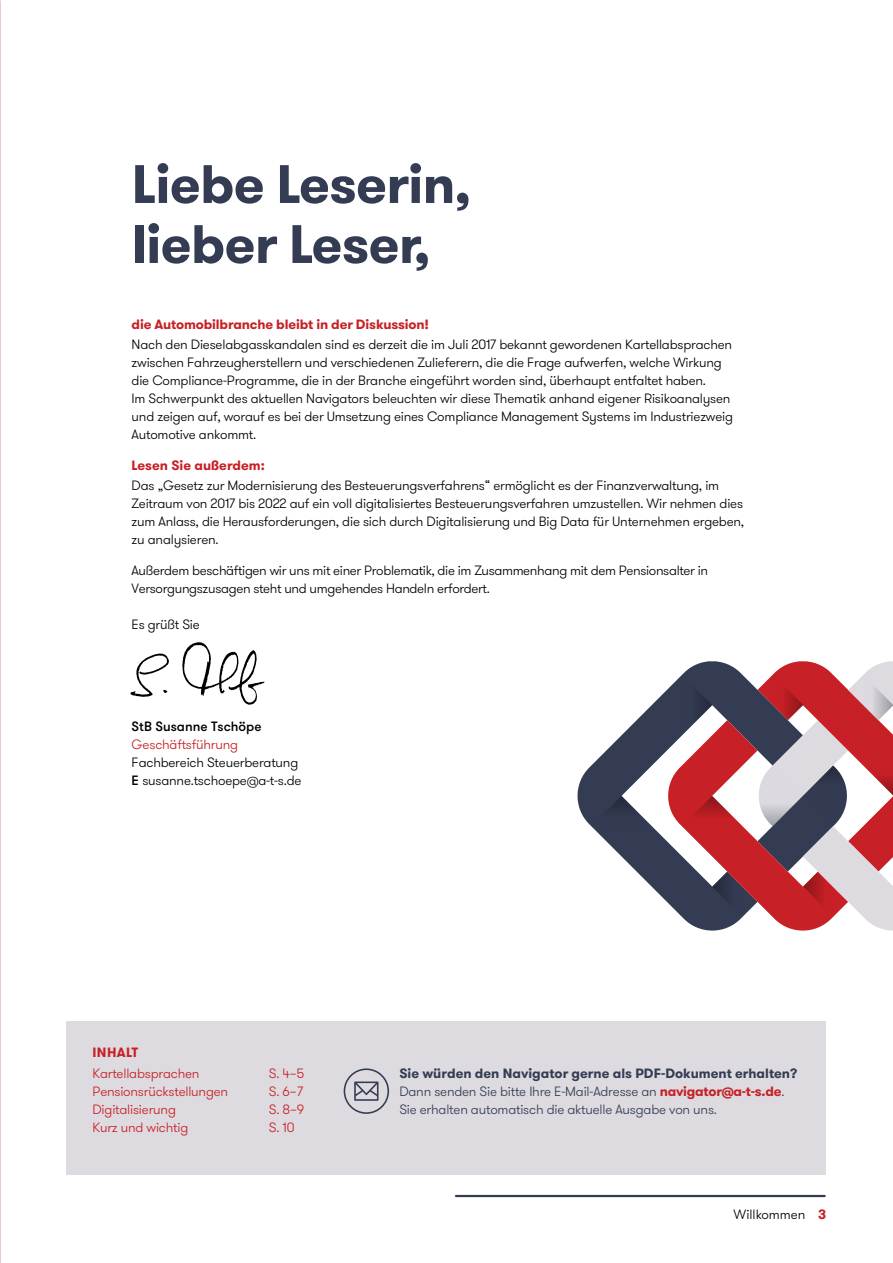
<style>
.page{position:relative;width:893px;height:1263px;background:#fff}
.page>*{position:absolute;margin:0;border:0;box-sizing:border-box;transform-origin:0 0}
.t1{font:700 54px/60px "GT Walsheim Pro";letter-spacing:-.015em;color:#343c53}
.t2{font:300 13.5px/18px "GT Walsheim Pro";letter-spacing:-.015em;color:#000}
.t3{font:300 13.5px/18px "GT Walsheim Pro";letter-spacing:-.015em;color:#343c53}
.t4{font:300 13.5px "GT Walsheim Pro";letter-spacing:-.015em;color:#c72026}
.t5{font:700 13.5px "GT Walsheim Pro";letter-spacing:-.01em;color:#c72026}
.t6{font:500 13.5px "GT Walsheim Pro";color:#000}
.s1{font-weight:500}
.s2{font-weight:700}
.s3{font-weight:700;color:#c72026}
</style>
<div class="page">
<svg style="left:130px;top:653px;width:39px;height:44px"></svg>
<svg style="left:182px;top:642px;width:83px;height:63px"></svg>
<svg style="left:577px;top:689px;width:91px;height:214px"></svg>
<svg style="left:591px;top:796px;width:61px;height:30px"></svg>
<svg style="left:668px;top:661px;width:225px;height:269px"></svg>
<hr style="left:456px;top:1195px;width:369px;height:2px;background:#343c53">
<div style="left:67px;top:1022px;width:759px;height:153px;background:#dddbe0"></div>
<svg style="left:344px;top:1068px;width:45px;height:46px"></svg>
<h1 class="t1" style="left:132px;top:155px;width:341px">Liebe Leserin, lieber Leser,</h1>
<p class="t5" style="left:132px;top:315px;width:299px">die Automobilbranche bleibt in der Diskussion!</p>
<p class="t2" style="left:132px;top:335px;width:603px">Nach den Dieselabgasskandalen sind es derzeit die im Juli 2017 bekannt gewordenen Kartellabsprachen zwischen Fahrzeugherstellern und verschiedenen Zulieferern, die die Frage aufwerfen, welche Wirkung die Compliance-Programme, die in der Branche eingeführt worden sind, überhaupt entfaltet haben.<br>Im Schwerpunkt des aktuellen Navigators beleuchten wir diese Thematik anhand eigener Risikoanalysen und zeigen auf, worauf es bei der Umsetzung eines Compliance Management Systems im Industriezweig Automotive ankommt.</p>
<p class="t5" style="left:132px;top:456px;width:135px">Lesen Sie außerdem:</p>
<p class="t2" style="left:132px;top:476px;width:614px">Das „Gesetz zur Modernisierung des Besteuerungsverfahrens“ ermöglicht es der Finanzverwaltung, im Zeitraum von 2017 bis 2022 auf ein voll digitalisiertes Besteuerungsverfahren umzustellen. Wir nehmen dies zum Anlass, die Herausforderungen, die sich durch Digitalisierung und Big Data für Unternehmen ergeben, zu analysieren.</p>
<p class="t2" style="left:132px;top:561px;width:578px">Außerdem beschäftigen wir uns mit einer Problematik, die im Zusammenhang mit dem Pensionsalter in<br>Versorgungszusagen steht und umgehendes Handeln erfordert.</p>
<p class="t2" style="left:132px;top:615px;width:70px">Es grüßt Sie</p>
<p class="t6" style="left:132px;top:718px;width:131px">StB Susanne Tschöpe</p>
<p class="t4" style="left:132px;top:736px;width:108px">Geschäftsführung</p>
<p class="t2" style="left:132px;top:754px;width:171px">Fachbereich Steuerberatung<br><span class="s1">E</span> susanne.tschoepe@a-t-s.de</p>
<p class="t5" style="left:92px;top:1044px;width:47px">INHALT</p>
<p class="t4" style="left:92px;top:1064px;width:109px">Kartellabsprachen</p>
<p class="t4" style="left:269px;top:1064px;width:37px">S. 4–5</p>
<p class="t4" style="left:92px;top:1082px;width:137px">Pensionsrückstellungen</p>
<p class="t4" style="left:269px;top:1082px;width:36px">S. 6–7</p>
<p class="t4" style="left:92px;top:1100px;width:85px">Digitalisierung</p>
<p class="t4" style="left:269px;top:1100px;width:37px">S. 8–9</p>
<p class="t4" style="left:92px;top:1118px;width:97px">Kurz und wichtig</p>
<p class="t4" style="left:269px;top:1118px;width:27px">S. 10</p>
<p class="t3" style="left:399px;top:1064px;width:400px"><span class="s2">Sie würden den Navigator gerne als PDF-Dokument erhalten?<br></span>Dann senden Sie bitte Ihre E-Mail-Adresse an <span class="s3">navigator@a-t-s.de</span>.<br>Sie erhalten automatisch die aktuelle Ausgabe von uns.</p>
<p class="t2" style="left:734px;top:1206px;width:73px">Willkommen</p>
<p class="t5" style="left:818px;top:1206px;width:10px">3</p>
</div>
